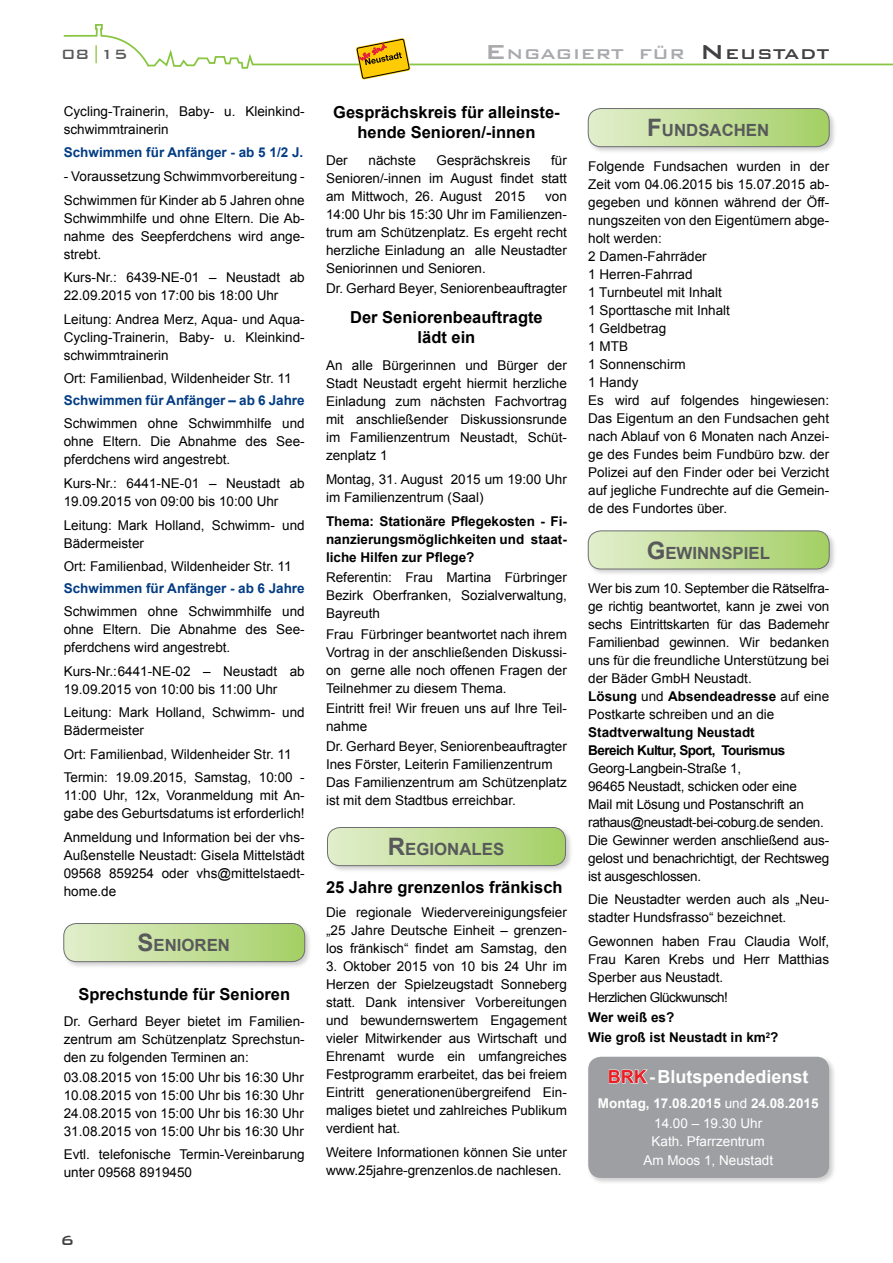
<style>
.page{position:relative;width:893px;height:1263px;background:#fff}
.page>*{position:absolute;margin:0;border:0;box-sizing:border-box;transform-origin:0 0}
.t1{font:500 18.9px "Bank Gothic BT";color:#a7a9ac;scale:1.06 1}
.t2{font:700 18px "Arial";color:#fff}
.t3{font:500 18px "Bank Gothic BT";color:#58595b}
.t4{font:500 18px "Bank Gothic BT";color:#414042}
.t5{font:700 16.8px "Arial";color:#58595b}
.t6{font:700 16.5px/19.8px "Arial";color:#000;text-align:center}
.t7{font:13.5px/18px "Arial";color:#000}
.t8{font:700 13.5px/18px "Arial";color:#000;text-align:justify}
.t9{font:700 13.5px "Arial";color:#023c84}
.t10{font:700 13.5px/18px "Arial";letter-spacing:-.04em;color:#000}
.t11{font:700 13.5px/20.4px "Arial";color:#fff;text-align:center}
.t12{font:13.5px/18.3px "Arial";color:#fff;text-align:center}
.t13{font:13.5px "Arial";letter-spacing:-.04em;color:#000}
.s1{color:#8dc63f}
.s2{font-size:27px}
.s3{font-size:27px;color:#414042}
.s4{color:#414042}
.s5{font-size:24px}
.s6{font-weight:700}
.s7{color:#ed1d24}
.s8{font-weight:400}
</style>
<div class="page">
<svg style="left:63px;top:24px;width:830px;height:45px"></svg>
<svg style="left:356px;top:38px;width:54px;height:42px"></svg>
<div style="left:62px;top:922px;width:251px;height:47px;background:#000;opacity:.2"></div>
<svg style="left:64px;top:923px;width:241px;height:39px;background:#c4de9a"></svg>
<div style="left:64px;top:923px;width:241px;height:39px;border:1px solid #6d6e71;border-radius:13px"></div>
<div style="left:326px;top:826px;width:247px;height:47px;background:#000;opacity:.2"></div>
<svg style="left:327px;top:827px;width:238px;height:39px;background:#c4de9a"></svg>
<div style="left:327px;top:827px;width:239px;height:39px;border:1px solid #6d6e71;border-radius:13px"></div>
<div style="left:586px;top:107px;width:251px;height:47px;background:#000;opacity:.2"></div>
<svg style="left:588px;top:109px;width:241px;height:38px;background:#c4de9a"></svg>
<div style="left:588px;top:108px;width:241px;height:39px;border:1px solid #6d6e71;border-radius:13px"></div>
<div style="left:586px;top:529px;width:251px;height:48px;background:#000;opacity:.2"></div>
<svg style="left:588px;top:531px;width:241px;height:38px;background:#c4de9a"></svg>
<div style="left:588px;top:531px;width:241px;height:38px;border:1px solid #6d6e71;border-radius:13px"></div>
<div style="left:586px;top:1055px;width:251px;height:131px;background:#000;opacity:.2"></div>
<div style="left:588px;top:1057px;width:241px;height:121px;background:#9d9fa2;border-radius:13px"></div>
<svg style="left:609px;top:1069px;width:39px;height:15px"></svg>
<h2 class="t3" style="left:62px;top:44px;width:68px">08<span class="s1">|</span>15</h2>
<h1 class="t1" style="left:485px;top:44px;width:326px"><span class="s2">E</span>ngagiert für <span class="s3">N</span> <span class="s4">eustadt</span></h1>
<p class="t7" style="left:64px;top:103px;width:242px">Cycling-Trainerin, Baby- u. Kleinkind&shy;schwimmtrainerin</p>
<p class="t9" style="left:64px;top:143px;width:241px">Schwimmen für Anfänger - ab 5 1/2 J.</p>
<p class="t7" style="left:64px;top:165px;width:242px;line-height:23.5px">- Voraussetzung Schwimmvorbereitung -<br>Schwimmen für Kinder ab 5 Jahren ohne</p>
<p class="t7" style="left:64px;top:209px;width:242px;text-align:justify">Schwimmhilfe und ohne Eltern. Die Ab&shy;nahme des Seepferdchens wird ange&shy;strebt.</p>
<p class="t7" style="left:64px;top:269px;width:242px">Kurs-Nr.: 6439-NE-01 – Neustadt ab<br>22.09.2015 von 17:00 bis 18:00 Uhr</p>
<p class="t7" style="left:64px;top:310px;width:242px;text-align:justify">Leitung: Andrea Merz, Aqua- und Aqua-Cycling-Trainerin, Baby- u. Kleinkind&shy;schwimmtrainerin</p>
<p class="t7" style="left:64px;top:370px;width:229px">Ort: Familienbad, Wildenheider Str. 11</p>
<p class="t9" style="left:64px;top:391px;width:242px">Schwimmen für Anfänger – ab 6 Jahre</p>
<p class="t7" style="left:64px;top:415px;width:242px;text-align:justify">Schwimmen ohne Schwimmhilfe und ohne Eltern. Die Abnahme des See&shy;pferdchens wird angestrebt.</p>
<p class="t7" style="left:64px;top:474px;width:242px">Kurs-Nr.: 6441-NE-01 – Neustadt ab<br>19.09.2015 von 09:00 bis 10:00 Uhr</p>
<p class="t7" style="left:64px;top:516px;width:242px">Leitung: Mark Holland, Schwimm- und<br>Bädermeister</p>
<p class="t7" style="left:64px;top:557px;width:229px">Ort: Familienbad, Wildenheider Str. 11</p>
<p class="t9" style="left:64px;top:579px;width:242px">Schwimmen für Anfänger - ab 6 Jahre</p>
<p class="t7" style="left:64px;top:603px;width:242px;text-align:justify">Schwimmen ohne Schwimmhilfe und ohne Eltern. Die Abnahme des See&shy;pferdchens wird angestrebt.</p>
<p class="t7" style="left:64px;top:662px;width:242px">Kurs-Nr.:6441-NE-02 – Neustadt ab<br>19.09.2015 von 10:00 bis 11:00 Uhr</p>
<p class="t7" style="left:64px;top:704px;width:242px">Leitung: Mark Holland, Schwimm- und<br>Bädermeister</p>
<p class="t7" style="left:64px;top:742px;width:242px;line-height:23.5px">Ort: Familienbad, Wildenheider Str. 11<br>Termin: 19.09.2015, Samstag, 10:00 -</p>
<p class="t7" style="left:64px;top:787px;width:242px">11:00 Uhr, 12x, Voranmeldung mit An&shy;gabe des Geburtsdatums ist erforderlich!</p>
<p class="t7" style="left:64px;top:828px;width:242px;text-align:justify">Anmeldung und Information bei der vhs-Außenstelle Neustadt: Gisela Mittelstädt 09568 859254 oder vhs@mittelstaedt&shy;home.de</p>
<p class="t5" style="left:138px;top:934px;width:91px"><span class="s5">S</span>ENIOREN</p>
<p class="t6" style="left:78px;top:985px;width:213px">Sprechstunde für Senioren</p>
<p class="t7" style="left:64px;top:1013px;width:242px;text-align:justify">Dr. Gerhard Beyer bietet im Familien&shy;zentrum am Schützenplatz Sprechstun&shy;den zu folgenden Terminen an:</p>
<p class="t7" style="left:64px;top:1069px;width:242px;text-align:justify">03.08.2015 von 15:00 Uhr bis 16:30 Uhr 10.08.2015 von 15:00 Uhr bis 16:30 Uhr 24.08.2015 von 15:00 Uhr bis 16:30 Uhr 31.08.2015 von 15:00 Uhr bis 16:30 Uhr</p>
<p class="t7" style="left:64px;top:1145px;width:242px">Evtl. telefonische Termin-Vereinbarung unter 09568 8919450</p>
<p class="t6" style="left:333px;top:103px;width:228px">Gesprächskreis für alleinste&shy;hende Senioren/-innen</p>
<p class="t7" style="left:326px;top:151px;width:23px">Der</p>
<p class="t7" style="left:369px;top:151px;width:49px">nächste</p>
<p class="t7" style="left:437px;top:151px;width:95px">Gesprächskreis</p>
<p class="t7" style="left:326px;top:151px;width:242px;text-align:justify;text-indent:225px">für Senioren/-innen im August findet statt am Mittwoch, 26. August 2015</p>
<p class="t7" style="left:326px;top:187px;width:242px;text-align:justify;text-indent:219px">von 14:00 Uhr bis 15:30 Uhr im Familienzen&shy;trum am Schützenplatz. Es ergeht recht herzliche Einladung an alle Neustadter Seniorinnen und Senioren.</p>
<p class="t7" style="left:326px;top:279px;width:242px">Dr. Gerhard Beyer, Seniorenbeauftragter</p>
<p class="t6" style="left:350px;top:308px;width:194px">Der Seniorenbeauftragte lädt ein</p>
<p class="t7" style="left:326px;top:356px;width:242px;text-align:justify">An alle Bürgerinnen und Bürger der Stadt Neustadt ergeht hiermit herzliche Einladung zum nächsten Fachvortrag mit anschließender Diskussionsrunde im Familienzentrum Neustadt, Schüt&shy;zenplatz 1</p>
<p class="t7" style="left:326px;top:470px;width:242px">Montag, 31. August 2015 um 19:00 Uhr im Familienzentrum (Saal)</p>
<p class="t8" style="left:326px;top:513px;width:242px">Thema: Stationäre Pflegekosten - Fi&shy;nanzierungsmöglichkeiten und staat&shy;liche Hilfen zur Pflege?</p>
<p class="t7" style="left:326px;top:569px;width:242px;text-align:justify">Referentin: Frau Martina Fürbringer Bezirk Oberfranken, Sozialverwaltung, Bayreuth</p>
<p class="t7" style="left:326px;top:625px;width:242px;text-align:justify">Frau Fürbringer beantwortet nach ihrem Vortrag in der anschließenden Diskussi&shy;on gerne alle noch offenen Fragen der Teilnehmer zu diesem Thema.</p>
<p class="t7" style="left:326px;top:699px;width:242px">Eintritt frei! Wir freuen uns auf Ihre Teil&shy;nahme</p>
<p class="t7" style="left:326px;top:737px;width:242px">Dr. Gerhard Beyer, Seniorenbeauftragter Ines Förster, Leiterin Familienzentrum Das Familienzentrum am Schützenplatz ist mit dem Stadtbus erreichbar.</p>
<p class="t5" style="left:388px;top:838px;width:118px"><span class="s5">R</span>EGIONALES</p>
<p class="t6" style="left:326px;top:877px;width:238px">25 Jahre grenzenlos fränkisch</p>
<p class="t7" style="left:326px;top:903px;width:242px;text-align:justify">Die regionale Wiedervereinigungsfeier „25 Jahre Deutsche Einheit – grenzen&shy;los fränkisch“ findet am Samstag, den</p>
<p class="t7" style="left:326px;top:957px;width:242px;text-align:justify">3. Oktober 2015 von 10 bis 24 Uhr im Herzen der Spielzeugstadt Sonneberg statt. Dank intensiver Vorbereitungen und bewundernswertem Engagement vieler Mitwirkender aus Wirtschaft und Ehrenamt wurde ein umfangreiches Festprogramm erarbeitet, das bei freiem Eintritt generationenübergreifend Ein&shy;maliges bietet und zahlreiches Publikum verdient hat.</p>
<p class="t7" style="left:326px;top:1144px;width:242px">Weitere Informationen können Sie unter www.25jahre-grenzenlos.de nachlesen.</p>
<p class="t5" style="left:647px;top:119px;width:121px"><span class="s5">F</span>UNDSACHEN</p>
<p class="t7" style="left:588px;top:157px;width:242px">Folgende Fundsachen wurden in der<br>Zeit vom 04.06.2015 bis 15.07.2015 ab&shy;gegeben und können während der Öff&shy;nungszeiten von den Eigentümern abge&shy;holt werden:<br>2 Damen-Fahrräder<br>1 Herren-Fahrrad<br>1 Turnbeutel mit Inhalt<br>1 Sporttasche mit Inhalt<br>1 Geldbetrag<br>1 MTB<br>1 Sonnenschirm<br>1 Handy<br>Es wird auf folgendes hingewiesen:<br>Das Eigentum an den Fundsachen geht nach Ablauf von 6 Monaten nach Anzei&shy;ge des Fundes beim Fundbüro bzw. der<br>Polizei auf den Finder oder bei Verzicht auf jegliche Fundrechte auf die Gemein&shy;de des Fundortes über.</p>
<p class="t5" style="left:647px;top:542px;width:125px"><span class="s5">G</span> EWINNSPIEL</p>
<p class="t7" style="left:588px;top:580px;width:242px">Wer bis zum 10. September die Rätselfra&shy;ge richtig beantwortet, kann je zwei von sechs Eintrittskarten für das Bademehr Familienbad gewinnen. Wir bedanken uns für die freundliche Unterstützung bei der Bäder GmbH Neustadt.<br><span class="s6">Lösung</span> und <span class="s6">Absendeadresse</span> auf eine Postkarte schreiben und an die</p>
<p class="t10" style="left:588px;top:724px;width:199px">Stadtverwaltung Neustadt<br>Bereich Kultur, Sport, Tourismus</p>
<p class="t7" style="left:588px;top:760px;width:242px">Georg-Langbein-Straße 1,<br>96465 Neustadt, schicken oder eine<br>Mail mit Lösung und Postanschrift an rathaus@neustadt-bei-coburg.de senden.<br>Die Gewinner werden anschließend aus&shy;gelost und benachrichtigt, der Rechtsweg ist ausgeschlossen.</p>
<p class="t7" style="left:588px;top:890px;width:242px">Die Neustadter werden auch als „Neu&shy;stadter Hundsfrasso“ bezeichnet.</p>
<p class="t7" style="left:588px;top:932px;width:242px;text-align:justify">Gewonnen haben Frau Claudia Wolf, Frau Karen Krebs und Herr Matthias Sperber aus Neustadt.</p>
<p class="t13" style="left:588px;top:988px;width:141px">Herzlichen Glückwunsch!</p>
<p class="t8" style="left:588px;top:1008px;width:192px;line-height:20.1px">Wer weiß es?<br>Wie groß ist Neustadt in km<sup>2</sup>?</p>
<h2 class="t2" style="left:608px;top:1065px;width:202px"><span class="s7">BRK</span>-Blutspendedienst</h2>
<p class="t11" style="left:598px;top:1093px;width:222px">Montag, 17.08.2015 <span class="s8">und</span> 24.08.2015<br><span class="s8">14.00 – 19.30 Uhr</span></p>
<p class="t12" style="left:643px;top:1133px;width:131px">Kath. Pfarrzentrum<br>Am Moos 1, Neustadt</p>
<h2 class="t4" style="left:61px;top:1230px;width:15px">6</h2>
</div>
